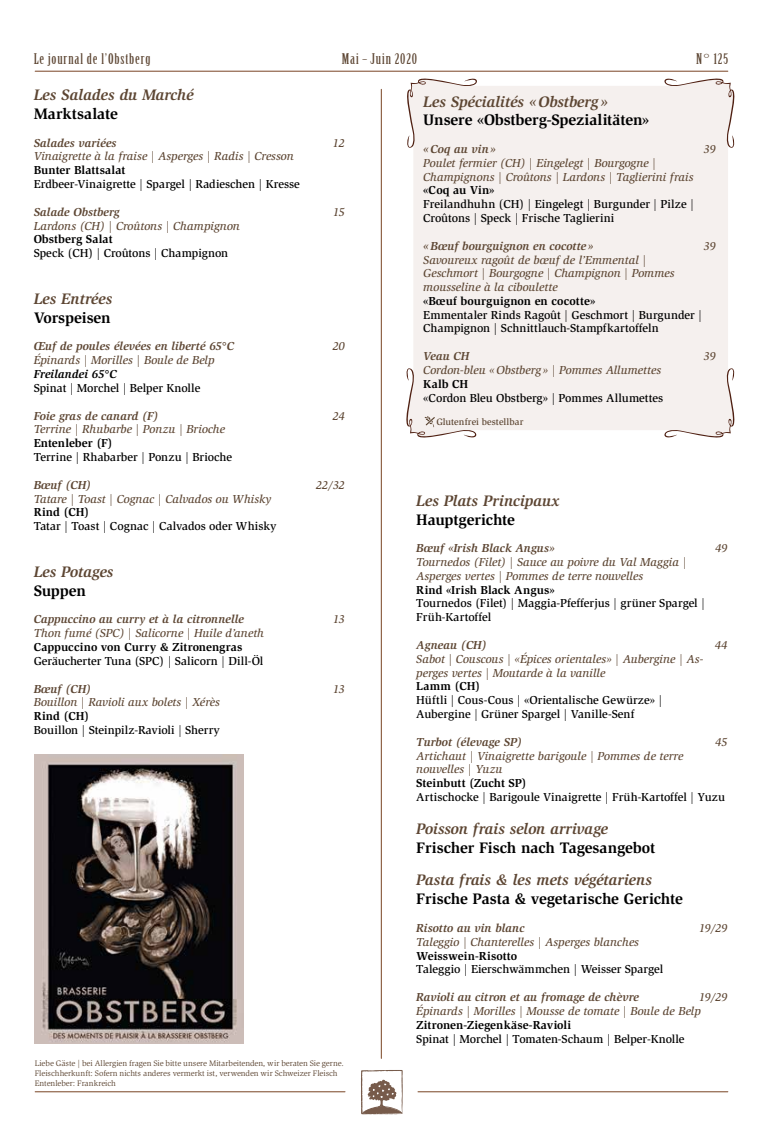
<style>
.page{position:relative;width:762px;height:1134px;background:#fff}
.page>*{position:absolute;margin:0;border:0;box-sizing:border-box;transform-origin:0 0}
.t1{font:italic 700 15.62px "Slimbach";letter-spacing:-.005em;color:#5d4633}
.t2{font:700 15.62px "Slimbach";letter-spacing:-.01em;color:#000}
.t3{font:14.38px "Birch Std";letter-spacing:.05em;color:#5d4633;scale:1.2 1}
.t4{font:italic 500 11.88px/13.8px "Slimbach";color:#5d4633}
.t5{font:500 11.88px/13.8px "Slimbach";letter-spacing:-.005em;color:#000}
.t6{font:italic 700 11.88px "Slimbach";letter-spacing:.005em;color:#5d4633}
.t7{font:700 11.88px "Slimbach";color:#000}
.t8{font:italic 700 11.88px "Slimbach";letter-spacing:.005em;color:#000}
.t9{font:500 9.5px "Slimbach";letter-spacing:.005em;color:#5d4633}
.t10{font:8.25px/10px "Slimbach";letter-spacing:-.005em;color:#5d4633}
</style>
<div class="page">
<hr style="left:418px;top:1091px;width:310px;height:1px;background:#794424">
<hr style="left:35px;top:1091px;width:310px;height:1px;background:#794424">
<hr style="left:35px;top:71px;width:693px;height:1px;background:#794424">
<hr style="left:381px;top:89px;width:1px;height:969px;background:#794424">
<div style="left:413px;top:86px;width:315px;height:350px;background:#f5f0ee"></div>
<svg style="left:664px;top:78px;width:71px;height:70px;background:#efe9e6"></svg>
<svg style="left:407px;top:78px;width:70px;height:70px;background:#efe8e6"></svg>
<svg style="left:664px;top:368px;width:71px;height:70px;background:#efe9e6"></svg>
<svg style="left:361px;top:1070px;width:42px;height:45px"></svg>
<svg style="left:406px;top:368px;width:70px;height:70px;background:#eee7e5"></svg>
<img style="left:35px;top:754px;width:208px;height:289px">
<p class="t3" style="left:34px;top:51px;width:99px">Le journal de l’Obstberg</p>
<p class="t3" style="left:342px;top:51px;width:64px">Mai -- Juin 2020</p>
<p class="t3" style="left:696px;top:51px;width:28px">N° 125</p>
<h1 class="t1" style="left:423px;top:92px;width:186px">Les Spécialités «Obstberg»</h1>
<h1 class="t2" style="left:423px;top:111px;width:227px">Unsere «Obstberg-Spezialitäten»</h1>
<p class="t6" style="left:423px;top:142px;width:74px">«Coq au vin»</p>
<p class="t4" style="left:703px;top:142px;width:14px">39</p>
<p class="t4" style="left:423px;top:156px;width:272px">Poulet fermier (CH) | Eingelegt | Bourgogne |<br>Champignons | Croûtons | Lardons | Taglierini frais</p>
<p class="t7" style="left:423px;top:183px;width:73px">«Coq au Vin»</p>
<p class="t5" style="left:423px;top:197px;width:272px">Freilandhuhn (CH) | Eingelegt | Burgunder | Pilze |<br>Croûtons | Speck | Frische Taglierini</p>
<p class="t6" style="left:423px;top:239px;width:172px">«Bœuf bourguignon en cocotte »</p>
<p class="t4" style="left:703px;top:239px;width:14px">39</p>
<p class="t4" style="left:423px;top:253px;width:253px">Savoureux ragoût de bœuf de l’Emmental |<br>Geschmort | Bourgogne | Champignon | Pommes mousseline à la ciboulette</p>
<p class="t7" style="left:423px;top:294px;width:174px">«Bœuf bourguignon en cocotte»</p>
<p class="t5" style="left:423px;top:308px;width:280px">Emmentaler Rinds Ragoût | Geschmort | Burgunder |<br>Champignon | Schnittlauch-Stampfkartoffeln</p>
<p class="t6" style="left:423px;top:349px;width:47px">Veau CH</p>
<p class="t4" style="left:703px;top:349px;width:14px">39</p>
<p class="t4" style="left:423px;top:363px;width:240px">Cordon-bleu «Obstberg » | Pommes Allumettes</p>
<p class="t7" style="left:423px;top:377px;width:47px">Kalb CH</p>
<p class="t5" style="left:423px;top:391px;width:242px">«Cordon Bleu Obstberg» | Pommes Allumettes</p>
<h1 class="t1" style="left:34px;top:86px;width:161px">Les Salades du Marché</h1>
<h1 class="t2" style="left:34px;top:104px;width:86px">Marktsalate</h1>
<p class="t6" style="left:34px;top:136px;width:84px">Salades variées</p>
<p class="t4" style="left:333px;top:136px;width:14px">12</p>
<p class="t4" style="left:34px;top:150px;width:261px">Vinaigrette à la fraise | Asperges | Radis | Cresson</p>
<p class="t7" style="left:34px;top:163px;width:93px">Bunter Blattsalat</p>
<p class="t5" style="left:34px;top:177px;width:268px">Erdbeer-Vinaigrette | Spargel | Radieschen | Kresse</p>
<p class="t6" style="left:34px;top:205px;width:88px">Salade Obstberg</p>
<p class="t4" style="left:333px;top:205px;width:14px">15</p>
<p class="t4" style="left:34px;top:219px;width:208px">Lardons (CH) | Croûtons | Champignon</p>
<p class="t7" style="left:34px;top:232px;width:80px">Obstberg Salat</p>
<p class="t5" style="left:34px;top:246px;width:196px">Speck (CH) | Croûtons | Champignon</p>
<h1 class="t1" style="left:34px;top:289px;width:80px">Les Entrées</h1>
<h1 class="t2" style="left:34px;top:308px;width:79px">Vorspeisen</h1>
<p class="t6" style="left:34px;top:340px;width:202px">Œuf de poules élevées en liberté 65°C</p>
<p class="t4" style="left:332px;top:340px;width:14px">20</p>
<p class="t4" style="left:34px;top:353px;width:182px">Épinards | Morilles | Boule de Belp</p>
<p class="t8" style="left:34px;top:367px;width:85px">Freilandei 65°C</p>
<p class="t5" style="left:34px;top:381px;width:168px">Spinat | Morchel | Belper Knolle</p>
<p class="t6" style="left:34px;top:409px;width:126px">Foie gras de canard (F)</p>
<p class="t4" style="left:332px;top:409px;width:14px">24</p>
<p class="t4" style="left:34px;top:423px;width:193px">Terrine | Rhubarbe | Ponzu | Brioche</p>
<p class="t7" style="left:34px;top:436px;width:80px">Entenleber (F)</p>
<p class="t5" style="left:34px;top:450px;width:200px">Terrine | Rhabarber | Ponzu | Brioche</p>
<p class="t6" style="left:34px;top:478px;width:59px">Bœuf (CH)</p>
<p class="t4" style="left:316px;top:478px;width:31px">22/32</p>
<p class="t4" style="left:34px;top:492px;width:239px">Tatare | Toast | Cognac | Calvados ou Whisky</p>
<p class="t7" style="left:34px;top:505px;width:57px">Rind (CH)</p>
<p class="t5" style="left:34px;top:519px;width:244px">Tatar | Toast | Cognac | Calvados oder Whisky</p>
<h1 class="t1" style="left:34px;top:562px;width:81px">Les Potages</h1>
<h1 class="t2" style="left:34px;top:581px;width:54px">Suppen</h1>
<p class="t6" style="left:34px;top:613px;width:212px">Cappuccino au curry et à la citronnelle</p>
<p class="t4" style="left:333px;top:613px;width:14px">13</p>
<p class="t4" style="left:34px;top:626px;width:232px">Thon fumé (SPC) | Salicorne | Huile d’aneth</p>
<p class="t7" style="left:34px;top:640px;width:210px">Cappuccino von Curry &amp; Zitronengras</p>
<p class="t5" style="left:34px;top:654px;width:231px">Geräucherter Tuna (SPC) | Salicorn | Dill-Öl</p>
<p class="t6" style="left:34px;top:682px;width:59px">Bœuf (CH)</p>
<p class="t4" style="left:333px;top:682px;width:14px">13</p>
<p class="t4" style="left:34px;top:695px;width:188px">Bouillon | Ravioli aux bolets | Xérès</p>
<p class="t7" style="left:34px;top:709px;width:57px">Rind (CH)</p>
<p class="t5" style="left:34px;top:723px;width:188px">Bouillon | Steinpilz-Ravioli | Sherry</p>
<p class="t9" style="left:436px;top:416px;width:89px">Glutenfrei bestellbar</p>
<h1 class="t1" style="left:416px;top:491px;width:145px">Les Plats Principaux</h1>
<h1 class="t2" style="left:416px;top:510px;width:100px">Hauptgerichte</h1>
<p class="t6" style="left:416px;top:541px;width:140px">Bœuf «Irish Black Angus»</p>
<p class="t4" style="left:715px;top:542px;width:14px">49</p>
<p class="t4" style="left:416px;top:555px;width:272px">Tournedos (Filet) | Sauce au poivre du Val Maggia |<br>Asperges vertes | Pommes de terre nouvelles</p>
<p class="t7" style="left:416px;top:583px;width:140px">Rind «Irish Black Angus»</p>
<p class="t5" style="left:416px;top:596px;width:290px">Tournedos (Filet) | Maggia-Pfefferjus | grüner Spargel |<br>Früh-Kartoffel</p>
<p class="t6" style="left:416px;top:638px;width:72px">Agneau (CH)</p>
<p class="t4" style="left:715px;top:638px;width:14px">44</p>
<p class="t4" style="left:416px;top:652px;width:288px">Sabot | Couscous | «Épices orientales» | Aubergine | As&shy;perges vertes | Moutarde à la vanille</p>
<p class="t7" style="left:416px;top:679px;width:66px">Lamm (CH)</p>
<p class="t5" style="left:416px;top:693px;width:247px">Hüftli | Cous-Cous | «Orientalische Gewürze» |<br>Aubergine | Grüner Spargel | Vanille-Senf</p>
<p class="t6" style="left:416px;top:735px;width:107px">Turbot (élevage SP)</p>
<p class="t4" style="left:715px;top:735px;width:14px">45</p>
<p class="t4" style="left:416px;top:749px;width:268px">Artichaut | Vinaigrette barigoule | Pommes de terre nouvelles | Yuzu</p>
<p class="t7" style="left:416px;top:776px;width:112px">Steinbutt (Zucht SP)</p>
<p class="t5" style="left:416px;top:790px;width:310px">Artischocke | Barigoule Vinaigrette | Früh-Kartoffel | Yuzu</p>
<h1 class="t1" style="left:416px;top:819px;width:193px">Poisson frais selon arrivage</h1>
<h1 class="t2" style="left:416px;top:838px;width:240px">Frischer Fisch nach Tagesangebot</h1>
<h1 class="t1" style="left:416px;top:871px;width:237px">Pasta frais &amp; les mets végétariens</h1>
<h1 class="t2" style="left:416px;top:890px;width:268px">Frische Pasta &amp; vegetarische Gerichte</h1>
<p class="t6" style="left:416px;top:921px;width:110px">Risotto au vin blanc</p>
<p class="t4" style="left:699px;top:921px;width:30px">19/29</p>
<p class="t4" style="left:416px;top:935px;width:224px">Taleggio | Chanterelles | Asperges blanches</p>
<p class="t7" style="left:416px;top:948px;width:102px">Weisswein-Risotto</p>
<p class="t5" style="left:416px;top:962px;width:249px">Taleggio | Eierschwämmchen | Weisser Spargel</p>
<p class="t6" style="left:416px;top:990px;width:224px">Ravioli au citron et au fromage de chèvre</p>
<p class="t4" style="left:416px;top:990px;width:313px;text-indent:283px">19/29<br>Épinards | Morilles | Mousse de tomate | Boule de Belp</p>
<p class="t7" style="left:416px;top:1018px;width:156px">Zitronen-Ziegenkäse-Ravioli</p>
<p class="t5" style="left:416px;top:1031px;width:270px">Spinat | Morchel | Tomaten-Schaum | Belper-Knolle</p>
<p class="t10" style="left:35px;top:1058px;width:310px">Liebe Gäste | bei Allergien fragen Sie bitte unsere Mitarbeitenden, wir beraten Sie gerne.<br>Fleischherkunft: Sofern nichts anderes vermerkt ist, verwenden wir Schweizer Fleisch<br>Entenleber: Frankreich</p>
</div>
